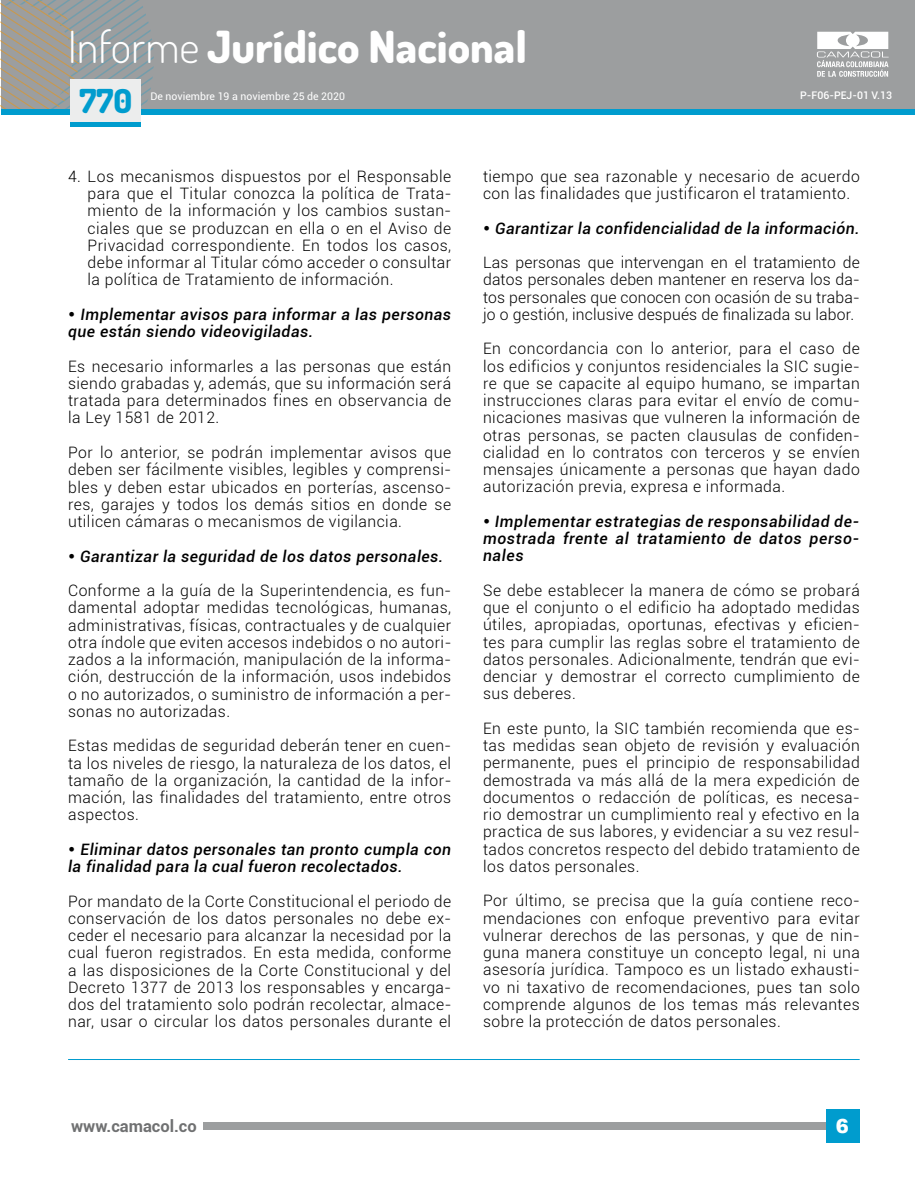
<style>
.page{position:relative;width:915px;height:1191px;background:#fff}
.page>*{position:absolute;margin:0;border:0;box-sizing:border-box;transform-origin:0 0}
.t1{font:800 44.25px "Dosis";color:#fff}
.t2{font:800 33px "Dosis";color:#009cce}
.t3{font:900 19.5px "Roboto";color:#fff}
.t4{font:900 19.5px "Arial";color:#fff}
.t5{font:700 16.5px "Roboto";color:#707172}
.t6{font:300 15.75px/17.2px "Roboto";letter-spacing:.03em;color:#000;text-align:justify}
.t7{font:italic 500 15.75px/17.2px "Roboto";letter-spacing:.03em;color:#000}
.t8{font:10.5px "Roboto";color:#fff}
.t9{font:500 10.5px "Roboto";color:#fff}
.s1{font-weight:300}
.s2{font-weight:300;font-style:normal}
</style>
<div class="page">
<div style="left:203px;top:1122px;width:655px;height:7px;background:#9c9e9f"></div>
<div style="left:825px;top:1109px;width:33px;height:34px;background:#009cce"></div>
<div style="left:1px;top:0;width:913px;height:108px;background:#9c9e9f"></div>
<div style="left:1px;top:109px;width:913px;height:5px;background:#009cce"></div>
<svg style="left:1px;top:0;width:158px;height:109px"></svg>
<svg style="left:817px;top:32px;width:71px;height:45px"></svg>
<div style="left:70px;top:122px;width:70px;height:5px;background:#009cce"></div>
<div style="left:70px;top:79px;width:70px;height:43px;background:#eceded"></div>
<hr style="left:68px;top:1059px;width:791px;height:1px;background:#009cce">
<h1 class="t1" style="left:68px;top:18px;width:460px"><span class="s1">Informe</span> Jurídico Nacional</h1>
<h2 class="t2" style="left:79px;top:80px;width:54px">770</h2>
<p class="t8" style="left:150px;top:89px;width:196px">De noviembre 19 a noviembre 25 de 2020</p>
<p class="t9" style="left:800px;top:87px;width:93px">P-F06-PEJ-01 V.13</p>
<p class="t6" style="left:88px;top:167px;width:365px;text-indent:-19px">4. Los mecanismos dispuestos por el Responsable para que el Titular conozca la política de Trata&shy;miento de la información y los cambios sustan&shy;ciales que se produzcan en ella o en el Aviso de Privacidad correspondiente. En todos los casos, debe informar al Titular cómo acceder o consultar la política de Tratamiento de información.</p>
<p class="t7" style="left:68px;top:305px;width:384px">• Implementar avisos para informar a las personas que están siendo videovigiladas.</p>
<p class="t6" style="left:68px;top:357px;width:384px">Es necesario informarles a las personas que están siendo grabadas y, además, que su información será tratada para determinados fines en observancia de la Ley 1581 de 2012.</p>
<p class="t6" style="left:68px;top:443px;width:384px">Por lo anterior, se podrán implementar avisos que deben ser fácilmente visibles, legibles y comprensi&shy;bles y deben estar ubicados en porterías, ascenso&shy;res, garajes y todos los demás sitios en donde se utilicen cámaras o mecanismos de vigilancia.</p>
<p class="t7" style="left:68px;top:538px;width:384px;line-height:34.5px">• Garantizar la seguridad de los datos personales.<br><span class="s2">Conforme a la guía de la Superintendencia, es fun-</span></p>
<p class="t6" style="left:68px;top:598px;width:384px">damental adoptar medidas tecnológicas, humanas, administrativas, físicas, contractuales y de cualquier otra índole que eviten accesos indebidos o no autori&shy;zados a la información, manipulación de la informa&shy;ción, destrucción de la información, usos indebidos o no autorizados, o suministro de información a per&shy;sonas no autorizadas.</p>
<p class="t6" style="left:68px;top:736px;width:384px">Estas medidas de seguridad deberán tener en cuen&shy;ta los niveles de riesgo, la naturaleza de los datos, el tamaño de la organización, la cantidad de la infor&shy;mación, las finalidades del tratamiento, entre otros aspectos.</p>
<p class="t7" style="left:68px;top:840px;width:384px">• Eliminar datos personales tan pronto cumpla con la finalidad para la cual fueron recolectados.</p>
<p class="t6" style="left:68px;top:891px;width:384px">Por mandato de la Corte Constitucional el periodo de conservación de los datos personales no debe ex&shy;ceder el necesario para alcanzar la necesidad por la cual fueron registrados. En esta medida, conforme a las disposiciones de la Corte Constitucional y del Decreto 1377 de 2013 los responsables y encarga&shy;dos del tratamiento solo podrán recolectar, almace&shy;nar, usar o circular los datos personales durante el</p>
<p class="t6" style="left:483px;top:167px;width:378px">tiempo que sea razonable y necesario de acuerdo con las finalidades que justificaron el tratamiento.</p>
<p class="t7" style="left:483px;top:210px;width:378px;line-height:34.5px">• Garantizar la confidencialidad de la información.<br><span class="s2">Las personas que intervengan en el tratamiento de</span></p>
<p class="t6" style="left:483px;top:270px;width:378px">datos personales deben mantener en reserva los da&shy;tos personales que conocen con ocasión de su traba&shy;jo o gestión, inclusive después de finalizada su labor.</p>
<p class="t6" style="left:483px;top:339px;width:378px">En concordancia con lo anterior, para el caso de los edificios y conjuntos residenciales la SIC sugie&shy;re que se capacite al equipo humano, se impartan instrucciones claras para evitar el envío de comu&shy;nicaciones masivas que vulneren la información de otras personas, se pacten clausulas de confiden&shy;cialidad en lo contratos con terceros y se envíen mensajes únicamente a personas que hayan dado autorización previa, expresa e informada.</p>
<p class="t7" style="left:483px;top:512px;width:378px;text-align:justify">• Implementar estrategias de responsabilidad de&shy;mostrada frente al tratamiento de datos perso&shy;nales</p>
<p class="t6" style="left:483px;top:581px;width:378px">Se debe establecer la manera de cómo se probará que el conjunto o el edificio ha adoptado medidas útiles, apropiadas, oportunas, efectivas y eficien&shy;tes para cumplir las reglas sobre el tratamiento de datos personales. Adicionalmente, tendrán que evi&shy;denciar y demostrar el correcto cumplimiento de sus deberes.</p>
<p class="t6" style="left:483px;top:719px;width:378px">En este punto, la SIC también recomienda que es&shy;tas medidas sean objeto de revisión y evaluación permanente, pues el principio de responsabilidad demostrada va más allá de la mera expedición de documentos o redacción de políticas, es necesa&shy;rio demostrar un cumplimiento real y efectivo en la practica de sus labores, y evidenciar a su vez resul&shy;tados concretos respecto del debido tratamiento de los datos personales.</p>
<p class="t6" style="left:483px;top:891px;width:378px">Por último, se precisa que la guía contiene reco&shy;mendaciones con enfoque preventivo para evitar vulnerar derechos de las personas, y que de nin&shy;guna manera constituye un concepto legal, ni una asesoría jurídica. Tampoco es un listado exhausti&shy;vo ni taxativo de recomendaciones, pues tan solo comprende algunos de los temas más relevantes sobre la protección de datos personales.</p>
<p class="t4" style="left:835px;top:1111px;width:15px">6</p>
<p class="t5" style="left:71px;top:1114px;width:127px">www.camacol.co</p>
<p class="t3" style="left:836px;top:1114px;width:13px">1</p>
</div>
